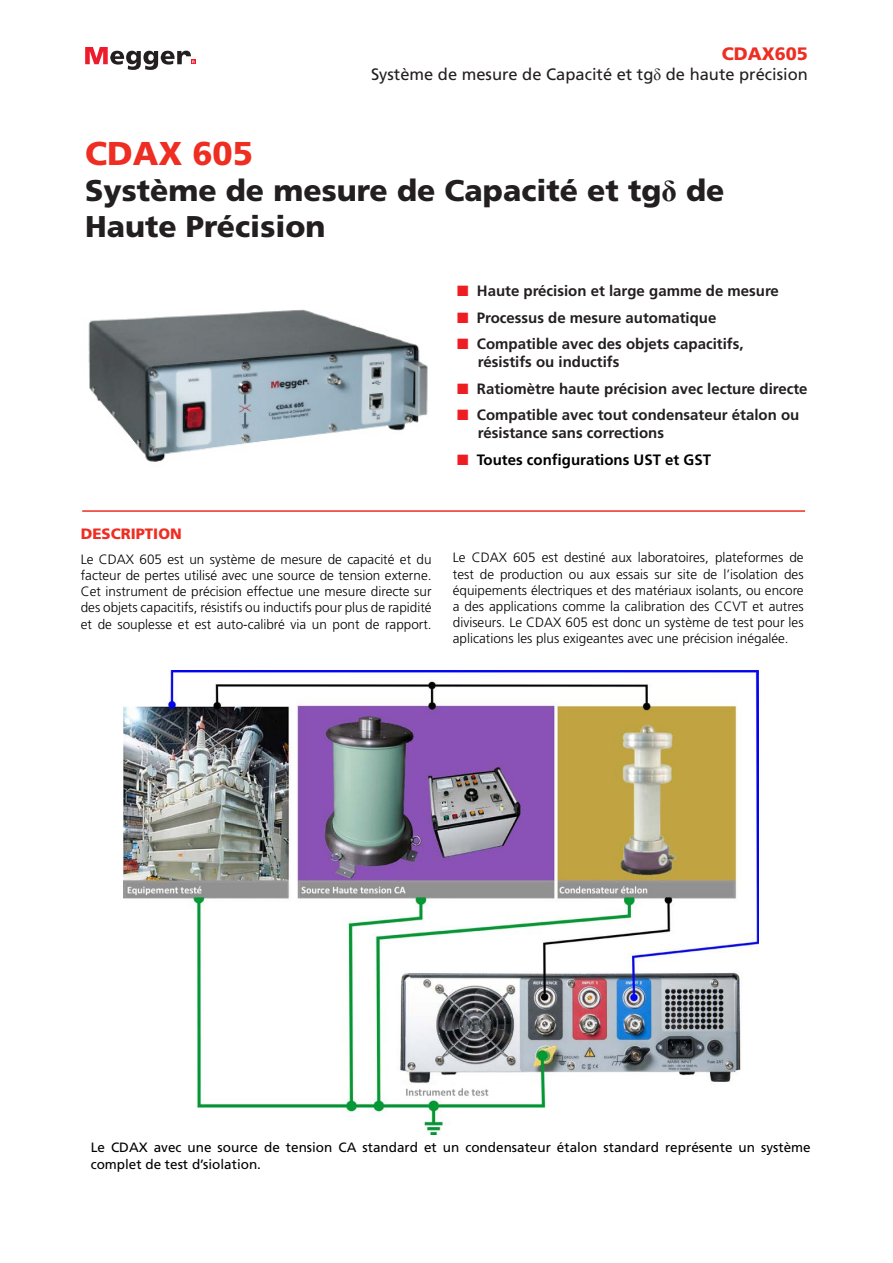
<style>
.page{position:relative;width:893px;height:1263px;background:#fff}
.page>*{position:absolute;margin:0;border:0;box-sizing:border-box;transform-origin:0 0}
.t1{font:900 33px "Frutiger LT Std";color:#ee2e22}
.t2{font:900 30px/36px "Frutiger LT Std";color:#231f20}
.t3{font:900 18px "Frutiger LT Std";color:#ee2e22}
.t4{font:16.5px "Frutiger LT Std";color:#231f20}
.t5{font:700 15px "Frutiger LT Std";color:#231f20}
.t6{font:700 15px "Frutiger LT Std";color:#000}
.t7{font:900 15px "Frutiger LT Std";color:#ee2e22}
.t8{font:300 13.5px/16.2px "Frutiger LT Std";color:#000;text-align:justify}
.t9{font:13.5px/16.2px "Frutiger LT Std";color:#000}
.s1{font-family:"Times New Roman"}
.s2{font-family:"Times New Roman";font-weight:700}
.s3{color:#ee1d23}
</style>
<div class="page">
<svg style="left:85px;top:47px;width:111px;height:23px"></svg>
<img style="left:124px;top:671px;width:634px;height:463px">
<hr style="left:82px;top:510px;width:723px;height:2px;background:#ee2e22">
<img style="left:88px;top:309px;width:340px;height:153px">
<h3 class="t3" style="left:722px;top:43px;width:88px">CDAX605</h3>
<p class="t4" style="left:371px;top:65px;width:438px">Système de mesure de Capacité et tg<span class="s1">δ</span> de haute précision</p>
<p class="t1" style="left:85px;top:133px;width:169px">CDAX 605</p>
<p class="t2" style="left:85px;top:172px;width:641px">Système de mesure de Capacité et tg<span class="s2">δ</span> de<br>Haute Précision</p>
<p class="t5" style="left:457px;top:282px;width:323px"><span class="s3">■</span> Haute précision et large gamme de mesure</p>
<p class="t5" style="left:457px;top:309px;width:261px"><span class="s3">■</span> Processus de mesure automatique</p>
<p class="t5" style="left:457px;top:335px;width:288px"><span class="s3">■</span> Compatible avec des objets capacitifs,</p>
<p class="t5" style="left:478px;top:353px;width:143px">résistifs ou inductifs</p>
<p class="t5" style="left:457px;top:380px;width:352px"><span class="s3">■</span> Ratiomètre haute précision avec lecture directe</p>
<p class="t5" style="left:457px;top:406px;width:344px"><span class="s3">■</span> Compatible avec tout condensateur étalon ou</p>
<p class="t5" style="left:478px;top:424px;width:188px">résistance sans corrections</p>
<p class="t6" style="left:457px;top:451px;width:255px"><span class="s3">■</span> Toutes configurations UST et GST</p>
<p class="t7" style="left:81px;top:525px;width:102px">DESCRIPTION</p>
<p class="t8" style="left:81px;top:551px;width:352px">Le CDAX 605 est un système de mesure de capacité et du facteur de pertes utilisé avec une source de tension externe.<br>Cet instrument de précision effectue une mesure directe sur des objets capacitifs, résistifs ou inductifs pour plus de rapidité et de souplesse et est auto-calibré via un pont de rapport.</p>
<p class="t8" style="left:453px;top:550px;width:352px">Le CDAX 605 est destiné aux laboratoires, plateformes de test de production ou aux essais sur site de l’isolation des équipements électriques et des matériaux isolants, ou encore a des applications comme la calibration des CCVT et autres diviseurs. Le CDAX 605 est donc un système de test pour les aplications les plus exigeantes avec une précision inégalée.</p>
<p class="t9" style="left:91px;top:1139px;width:721px">Le CDAX avec une source de tension CA standard et un condensateur étalon standard représente un système complet de test d’siolation.</p>
</div>
